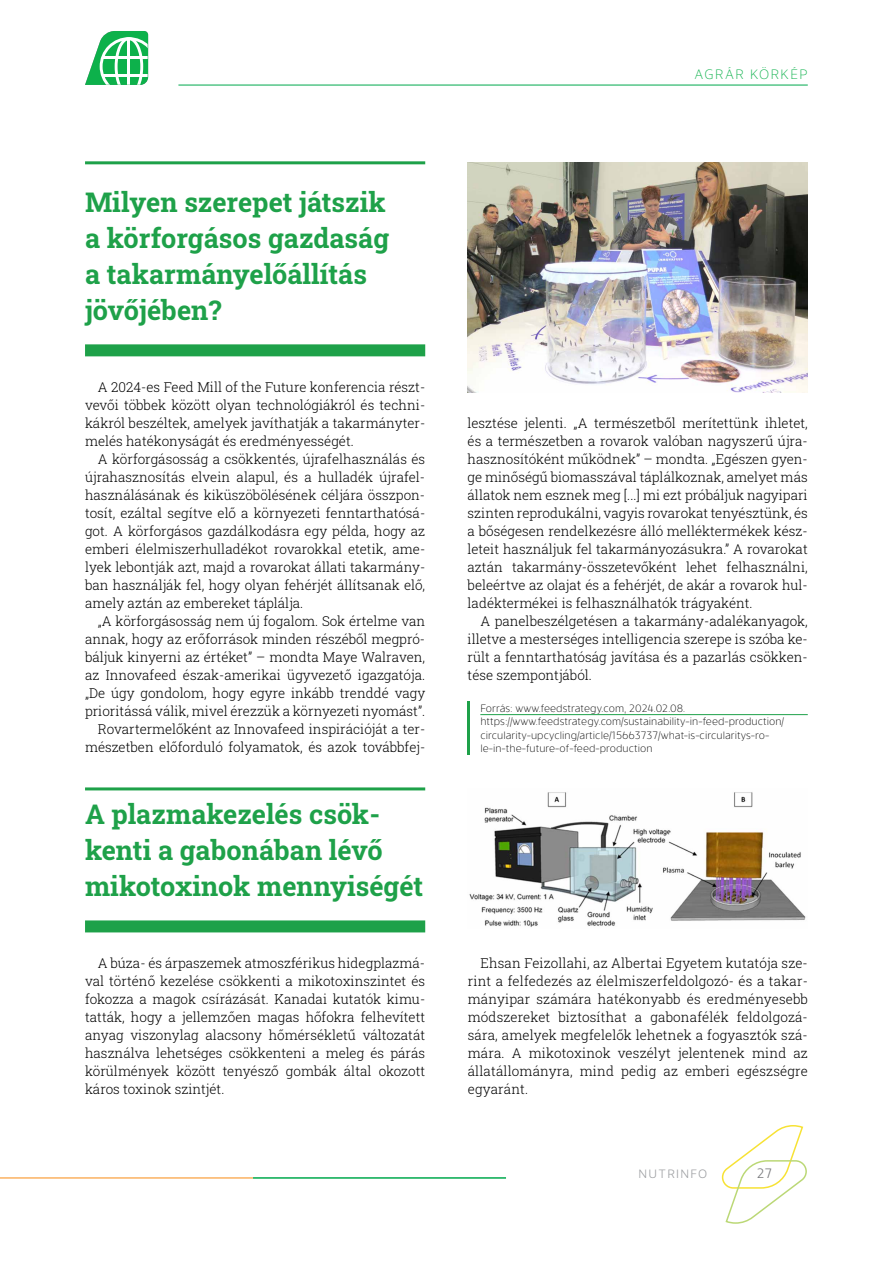
<style>
.page{position:relative;width:893px;height:1263px;background:#fff}
.page>*{position:absolute;margin:0;border:0;box-sizing:border-box;transform-origin:0 0}
.t1{font:700 27px/36px "Roboto Slab";color:#1ea149}
.t2{font:300 13.5px/18px "Roboto Slab";color:#000;text-align:justify}
.t3{font:200 13.5px "Evander";letter-spacing:.105em;color:#0db14b}
.t4{font:300 13.5px "Evander Pro";color:#77787b}
.t5{font:300 12px "Evander Pro";letter-spacing:.105em;color:#9d9fa2}
.t6{font:200 10.5px/13.5px "Evander";color:#000}
</style>
<div class="page">
<svg style="left:721px;top:1125px;width:86px;height:99px"></svg>
<hr style="left:0;top:1177px;width:253px;height:2px;background:#fbb161">
<hr style="left:253px;top:1177px;width:253px;height:2px;background:#00a94d">
<hr style="left:178px;top:85px;width:630px;height:1px;background:#00a94d">
<svg style="left:85px;top:31px;width:63px;height:54px"></svg>
<hr style="left:103px;top:56px;width:45px;height:3px;background:#fff">
<hr style="left:127px;top:39px;width:3px;height:46px;background:#fff">
<hr style="left:103px;top:74px;width:45px;height:2px;background:#fff">
<hr style="left:85px;top:161px;width:340px;height:3px;background:#1ea149">
<div style="left:85px;top:344px;width:340px;height:12px;background:#1ea149"></div>
<hr style="left:468px;top:702px;width:2px;height:53px;background:#1ea149">
<hr style="left:480px;top:714px;width:328px;height:1px;background:#1ea149">
<img style="left:468px;top:162px;width:340px;height:230px">
<hr style="left:85px;top:787px;width:340px;height:3px;background:#1ea149">
<div style="left:85px;top:920px;width:340px;height:12px;background:#1ea149"></div>
<img style="left:469px;top:792px;width:337px;height:135px">
<p class="t3" style="left:694px;top:66px;width:115px">AGRÁR KÖRKÉP</p>
<h1 class="t1" style="left:85px;top:184px;width:306px">Milyen szerepet játszik a körforgásos gazdaság a takarmányelőállítás jövőjében?</h1>
<p class="t2" style="left:85px;top:378px;width:342px;text-indent:13px">A 2024-es Feed Mill of the Future konferencia részt&shy;vevői többek között olyan technológiákról és techni&shy;kákról beszéltek, amelyek javíthatják a takarmányter&shy;melés hatékonyságát és eredményességét.</p>
<p class="t2" style="left:85px;top:450px;width:342px;text-indent:13px">A körforgásosság a csökkentés, újrafelhasználás és újrahasznosítás elvein alapul, és a hulladék újrafel&shy;használásának és kiküszöbölésének céljára összpon&shy;tosít, ezáltal segítve elő a környezeti fenntarthatósá&shy;got. A körforgásos gazdálkodásra egy példa, hogy az emberi élelmiszerhulladékot rovarokkal etetik, ame&shy;lyek lebontják azt, majd a rovarokat állati takarmány&shy;ban használják fel, hogy olyan fehérjét állítsanak elő, amely aztán az embereket táplálja.</p>
<p class="t2" style="left:85px;top:612px;width:342px;text-align:right">„A körforgásosság nem új fogalom. Sok értelme van annak, hogy az erőforrások minden részéből megpró&shy;báljuk kinyerni az értéket” – mondta Maye Walraven, az Innovafeed észak-amerikai ügyvezető igazgatója. „De úgy gondolom, hogy egyre inkább trenddé vagy prioritássá válik, mivel érezzük a környezeti nyomást”.<br>Rovartermelőként az Innovafeed inspirációját a ter&shy;mészetben előforduló folyamatok, és azok továbbfej-</p>
<h1 class="t1" style="left:85px;top:796px;width:340px">A plazmakezelés csök&shy;kenti a gabonában lévő mikotoxinok mennyiségét</h1>
<p class="t2" style="left:468px;top:414px;width:342px">lesztése jelenti. „A természetből merítettünk ihletet, és a természetben a rovarok valóban nagyszerű újra&shy;hasznosítóként működnek” – mondta. „Egészen gyen&shy;ge minőségű biomasszával táplálkoznak, amelyet más állatok nem esznek meg [...] mi ezt próbáljuk nagyipari szinten reprodukálni, vagyis rovarokat tenyésztünk, és a bőségesen rendelkezésre álló melléktermékek kész&shy;leteit használjuk fel takarmányozásukra.” A rovarokat aztán takarmány-összetevőként lehet felhasználni, beleértve az olajat és a fehérjét, de akár a rovarok hul&shy;ladéktermékei is felhasználhatók trágyaként.</p>
<p class="t2" style="left:468px;top:612px;width:342px;text-indent:13px">A panelbeszélgetésen a takarmány-adalékanyagok, illetve a mesterséges intelligencia szerepe is szóba ke&shy;rült a fenntarthatóság javítása és a pazarlás csökken&shy;tése szempontjából.</p>
<p class="t6" style="left:480px;top:701px;width:305px">Forrás: www.feedstrategy.com, 2024.02.08. https://www.feedstrategy.com/sustainability-in-feed-production/ circularity-upcycling/article/15663737/what-is-circularitys-ro&shy;le-in-the-future-of-feed-production</p>
<p class="t2" style="left:85px;top:954px;width:342px;text-indent:13px">A búza- és árpaszemek atmoszférikus hidegplazmá&shy;val történő kezelése csökkenti a mikotoxinszintet és fokozza a magok csírázását. Kanadai kutatók kimu&shy;tatták, hogy a jellemzően magas hőfokra felhevített anyag viszonylag alacsony hőmérsékletű változatát használva lehetséges csökkenteni a meleg és párás körülmények között tenyésző gombák által okozott káros toxinok szintjét.</p>
<p class="t2" style="left:468px;top:954px;width:342px;text-indent:13px">Ehsan Feizollahi, az Albertai Egyetem kutatója sze&shy;rint a felfedezés az élelmiszerfeldolgozó- és a takar&shy;mányipar számára hatékonyabb és eredményesebb módszereket biztosíthat a gabonafélék feldolgozá&shy;sára, amelyek megfelelők lehetnek a fogyasztók szá&shy;mára. A mikotoxinok veszélyt jelentenek mind az állatállományra, mind pedig az emberi egészségre egyaránt.</p>
<p class="t5" style="left:639px;top:1166px;width:70px">NUTRINFO</p>
<p class="t4" style="left:757px;top:1165px;width:17px">27</p>
</div>
